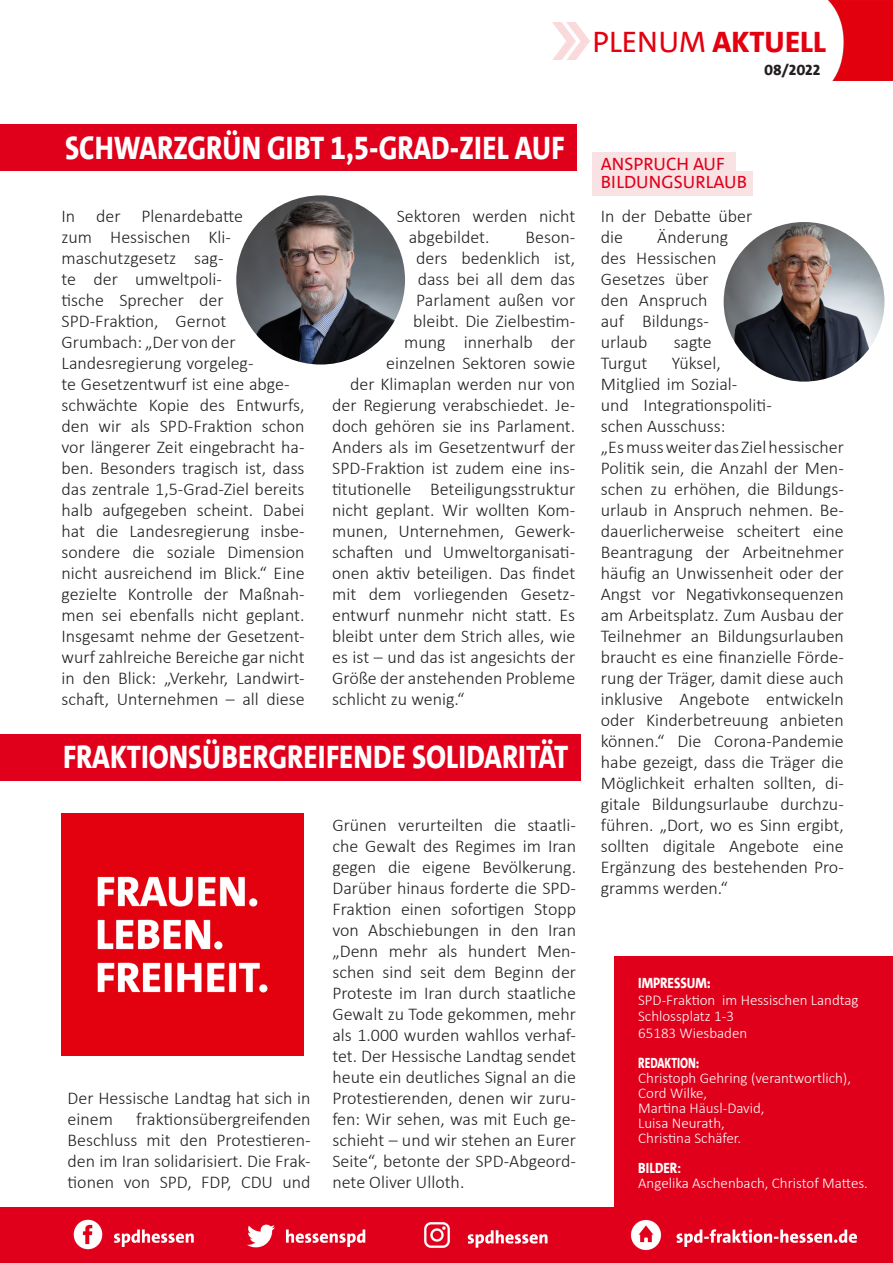
<style>
.page{position:relative;width:893px;height:1263px;background:#fff}
.page>*{position:absolute;margin:0;border:0;box-sizing:border-box;transform-origin:0 0}
.Unterzeile_24p{font:800 33px "SPD The Sans";color:#fff;scale:.85 1}
.t1{font:800 30px "SPD The Sans";color:#e3000f}
.t2{font:300 18px/21px "Calibri";color:#231f20}
.Dachzeile{font:18px/18px "SPD The Sans";color:#e0001b}
.t3{font:300 15px "Calibri";color:#fff}
.t4{font:800 15px "SPD The Sans";color:#fff;scale:.85 1}
.t5{font:800 15px "SPD The Sans";color:#fff;scale:.75 1}
.t6{font:800 15px "SPD The Sans Versal";color:#231f20}
.s1{font-weight:400}
.s2{font-family:"Calibri";font-weight:700}
</style>
<div class="page">
<img style="left:552px;top:23px;width:37px;height:37px">
<img style="left:828px;top:0;width:65px;height:81px">
<div style="left:592px;top:152px;width:144px;height:24px;background:#f9e2e4"></div>
<div style="left:592px;top:171px;width:161px;height:24px;background:#f9e2e4"></div>
<div style="left:614px;top:957px;width:279px;height:306px;background:#e0001b"></div>
<img style="left:236px;top:195px;width:169px;height:169px;border-radius:84px">
<img style="left:724px;top:222px;width:160px;height:160px">
<div style="left:0;top:734px;width:580px;height:46px;background:#e0001b"></div>
<div style="left:0;top:1208px;width:631px;height:55px;background:#e0001b"></div>
<img style="left:73px;top:1219px;width:30px;height:31px">
<img style="left:248px;top:1224px;width:27px;height:5px">
<img style="left:424px;top:1222px;width:26px;height:7px">
<img style="left:632px;top:1219px;width:28px;height:31px">
<div style="left:0;top:125px;width:576px;height:46px;background:#e0001b"></div>
<svg style="left:114px;top:1229px;width:743px;height:19px"></svg>
<img style="left:62px;top:813px;width:242px;height:242px">
<h2 class="t1" style="left:592px;top:22px;width:235px"><span class="s1">PLENUM</span> AKTUELL</h2>
<p class="t6" style="left:764px;top:60px;width:58px">08/2022</p>
<p class="Unterzeile_24p" style="left:65px;top:127px;width:589px">SCHWARZGRÜN GIBT 1,5-GRAD-ZIEL AUF</p>
<p class="t2" style="left:62px;top:205px;width:245px">In der Plenardebatte<br>zum Hessischen Kli&shy;maschutzgesetz sag-<br>te der umweltpoli-<br>tische Sprecher der<br>SPD-Fraktion, Gernot<br>Grumbach: „Der von der<br>Landesregierung vorgeleg-<br>te Gesetzentwurf ist eine abge&shy;schwächte Kopie des Entwurfs, den wir als SPD-Fraktion schon vor längerer Zeit eingebracht ha&shy;ben. Besonders tragisch ist, dass das zentrale 1,5-Grad-Ziel bereits halb aufgegeben scheint. Dabei hat die Landesregierung insbe&shy;sondere die soziale Dimension nicht ausreichend im Blick.“ Eine gezielte Kontrolle der Maßnah&shy;men sei ebenfalls nicht geplant.<br>Insgesamt nehme der Gesetzent&shy;wurf zahlreiche Bereiche gar nicht in den Blick: „Verkehr, Landwirt&shy;schaft, Unternehmen – all diese</p>
<p class="t2" style="left:409px;top:205px;width:168px;text-indent:-12px">Sektoren werden nicht abgebildet.</p>
<p class="t2" style="left:525px;top:226px;width:51px">Beson-</p>
<p class="t2" style="left:416px;top:247px;width:161px">ders bedenklich ist,</p>
<p class="t2" style="left:418px;top:268px;width:159px">dass bei all dem das</p>
<p class="t2" style="left:416px;top:289px;width:160px">Parlament außen vor</p>
<p class="t2" style="left:413px;top:310px;width:163px">bleibt. Die Zielbestim-</p>
<p class="t2" style="left:404px;top:331px;width:173px">mung innerhalb der</p>
<p class="t2" style="left:386px;top:352px;width:191px">einzelnen Sektoren sowie</p>
<p class="t2" style="left:350px;top:373px;width:227px">der Klimaplan werden nur von</p>
<p class="t2" style="left:332px;top:394px;width:244px">der Regierung verabschiedet. Je-</p>
<p class="t2" style="left:332px;top:415px;width:245px">doch gehören sie ins Parlament.</p>
<p class="t2" style="left:332px;top:436px;width:245px">Anders als im Gesetzentwurf der</p>
<p class="t2" style="left:332px;top:457px;width:244px">SPD-Fraktion ist zudem eine ins-</p>
<p class="t2" style="left:332px;top:478px;width:245px">titutionelle Beteiligungsstruktur</p>
<p class="t2" style="left:332px;top:499px;width:244px">nicht geplant. Wir wollten Kom-</p>
<p class="t2" style="left:332px;top:520px;width:244px">munen, Unternehmen, Gewerk-</p>
<p class="t2" style="left:332px;top:541px;width:244px">schaften und Umweltorganisati-</p>
<p class="t2" style="left:332px;top:562px;width:245px">onen aktiv beteiligen. Das findet</p>
<p class="t2" style="left:332px;top:583px;width:244px">mit dem vorliegenden Gesetz-</p>
<p class="t2" style="left:332px;top:604px;width:245px">entwurf nunmehr nicht statt. Es</p>
<p class="t2" style="left:332px;top:625px;width:244px">bleibt unter dem Strich alles, wie</p>
<p class="t2" style="left:332px;top:646px;width:245px">es ist – und das ist angesichts der</p>
<p class="t2" style="left:332px;top:667px;width:245px">Größe der anstehenden Probleme</p>
<p class="t2" style="left:332px;top:688px;width:134px">schlicht zu wenig.“</p>
<p class="Unterzeile_24p" style="left:63px;top:736px;width:596px">FRAKTIONSÜBERGREIFENDE SOLIDARITÄT</p>
<p class="t2" style="left:68px;top:1087px;width:245px">Der Hessische Landtag hat sich in einem</p>
<p class="t2" style="left:68px;top:1108px;width:245px;text-align:justify;text-indent:69px">fraktionsübergreifenden Beschluss mit den Protestieren&shy;den im Iran solidarisiert. Die Frak&shy;tionen von SPD, FDP, CDU und</p>
<p class="t2" style="left:332px;top:814px;width:245px;text-align:justify">Grünen verurteilten die staatli&shy;che Gewalt des Regimes im Iran gegen die eigene Bevölkerung.<br>Darüber hinaus forderte die SPD-Fraktion einen sofortigen Stopp von Abschiebungen in den Iran „Denn mehr als hundert Men&shy;schen sind seit dem Beginn der Proteste im Iran durch staatliche Gewalt zu Tode gekommen, mehr als 1.000 wurden wahllos verhaf&shy;tet. Der Hessische Landtag sendet heute ein deutliches Signal an die Protestierenden, denen wir zuru&shy;fen: Wir sehen, was mit Euch ge&shy;schieht – und wir stehen an Eurer Seite“, betonte der SPD-Abgeord&shy;nete Oliver Ulloth.</p>
<p class="Dachzeile" style="left:601px;top:155px;width:148px">ANSPRUCH AUF<br>BILDUNGSURLAUB</p>
<p class="t2" style="left:601px;top:205px;width:153px">In der Debatte über die</p>
<p class="t2" style="left:601px;top:226px;width:129px;text-indent:56px">Änderung des Hessischen<br>Gesetzes über den Anspruch auf Bildungs&shy;urlaub</p>
<p class="t2" style="left:674px;top:331px;width:40px">sagte</p>
<p class="t2" style="left:601px;top:352px;width:172px;text-indent:71px">Yüksel,<br>Mitglied im Sozial-<br>und Integrationspoliti&shy;schen Ausschuss:</p>
<p class="t2" style="left:601px;top:436px;width:245px;text-align:justify">„Es muss weiter das Ziel hessischer Politik sein, die Anzahl der Men&shy;schen zu erhöhen, die Bildungs&shy;urlaub in Anspruch nehmen. Be&shy;dauerlicherweise scheitert eine Beantragung der Arbeitnehmer häufig an Unwissenheit oder der Angst vor Negativkonsequenzen am Arbeitsplatz. Zum Ausbau der Teilnehmer an Bildungsurlauben braucht es eine finanzielle Förde&shy;rung der Träger, damit diese auch inklusive Angebote entwickeln oder Kinderbetreuung anbieten können.“ Die Corona-Pandemie habe gezeigt, dass die Träger die Möglichkeit erhalten sollten, di&shy;gitale Bildungsurlaube durchzu&shy;führen. „Dort, wo es Sinn ergibt, sollten digitale Angebote eine Ergänzung des bestehenden Pro&shy;gramms werden.“</p>
<p class="t2" style="left:601px;top:352px;width:48px">Turgut</p>
<p class="t4" style="left:638px;top:974px;width:87px">IMPRESSUM:</p>
<p class="t3" style="left:638px;top:991px;width:222px">SPD-Fraktion im Hessischen Landtag</p>
<p class="t3" style="left:638px;top:1007px;width:97px">Schlossplatz 1-3</p>
<p class="t3" style="left:638px;top:1024px;width:111px">65183 Wiesbaden</p>
<p class="t5" style="left:638px;top:1053px;width:83px">REDAKTION:</p>
<p class="t3" style="left:638px;top:1069px;width:214px">Christoph Gehring (verantwortlich),</p>
<p class="t3" style="left:638px;top:1084px;width:71px">Cord Wilke,</p>
<p class="t3" style="left:638px;top:1099px;width:128px">Martina Häusl-David,</p>
<p class="t3" style="left:638px;top:1114px;width:88px">Luisa Neurath,</p>
<p class="t3" style="left:638px;top:1129px;width:104px">Christina Schäfer.</p>
<p class="t4" style="left:638px;top:1158px;width:52px">BILDER<span class="s2">:</span></p>
<p class="t3" style="left:638px;top:1174px;width:231px">Angelika Aschenbach, Christof Mattes.</p>
</div>
